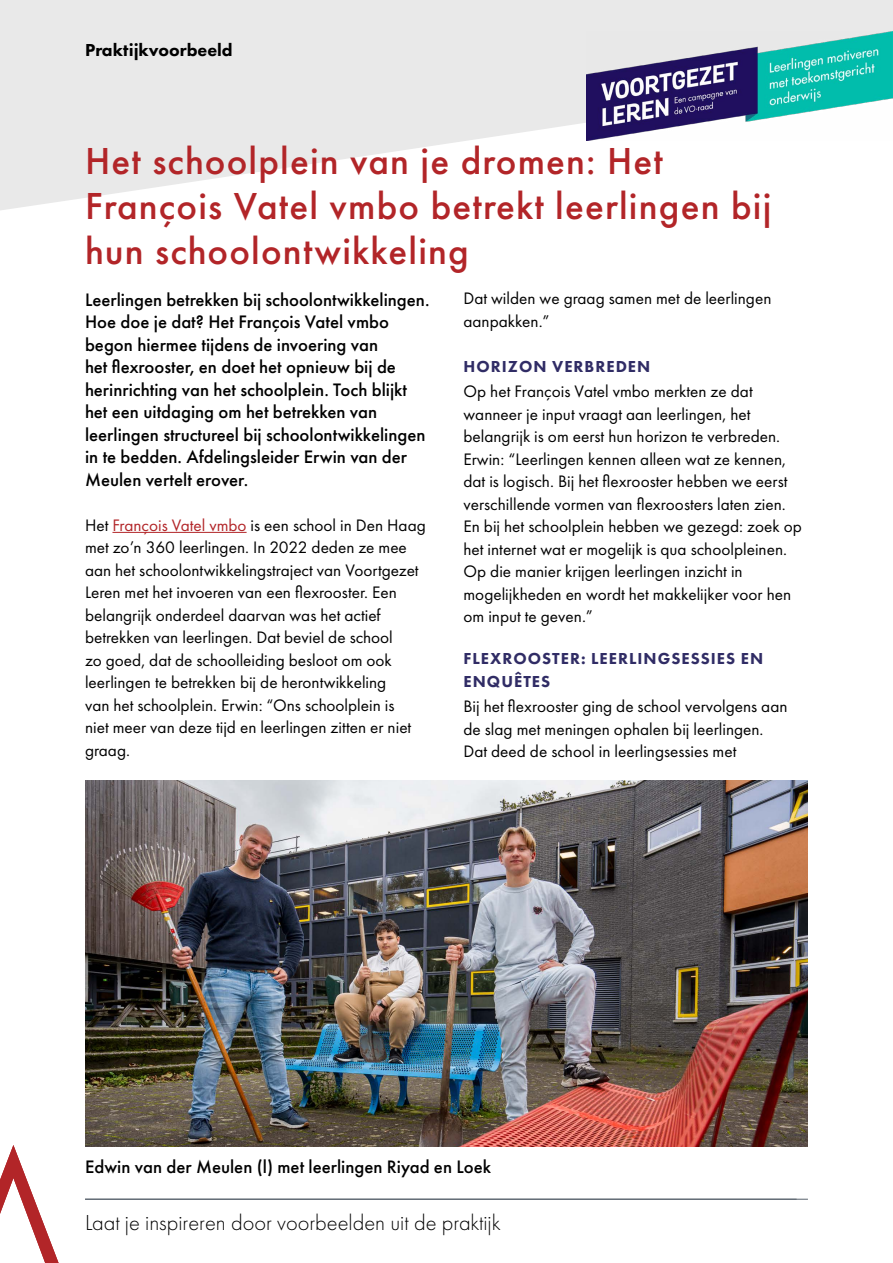
<style>
.page{position:relative;width:893px;height:1263px;background:#fff}
.page>*{position:absolute;margin:0;border:0;box-sizing:border-box;transform-origin:0 0}
.t1{font:500 39px/45px "Futura PT";letter-spacing:.03em;color:#b22528}
.t2{font:300 22.5px "Futura PT";color:#000}
.t3{font:500 18.75px/22.5px "Futura PT";color:#000}
.t4{font:800 18px "Futura PT";color:#000}
.t5{font:17.25px/22.5px "Futura PT";color:#000}
.t6{font:800 16.5px/22.5px "Futura PT";letter-spacing:.06em;color:#302c65}
.s1{color:#b22528}
</style>
<div class="page">
<hr style="left:85px;top:1199px;width:723px;height:1px;background:#58626c">
<svg style="left:0;top:0;width:893px;height:210px;fill:#e9e9e9"></svg>
<img style="left:586px;top:32px;width:307px;height:108px">
<svg style="left:0;top:1145px;width:59px;height:118px"></svg>
<img style="left:85px;top:780px;width:723px;height:366px">
<hr style="left:112px;top:532px;width:135px;height:1px;background:#b22528">
<p class="t4" style="left:85px;top:39px;width:149px">Praktijkvoorbeeld</p>
<h1 class="t1" style="left:85px;top:139px;width:688px">Het schoolplein van je dromen: Het<br>François Vatel vmbo betrekt leerlingen bij hun schoolontwikkeling</h1>
<p class="t3" style="left:85px;top:288px;width:346px">Leerlingen betrekken bij schoolontwikkelingen.<br>Hoe doe je dat? Het François Vatel vmbo begon hiermee tijdens de invoering van<br>het flexrooster, en doet het opnieuw bij de herinrichting van het schoolplein. Toch blijkt het een uitdaging om het betrekken van leerlingen structureel bij schoolontwikkelingen in te bedden. Afdelingsleider Erwin van der Meulen vertelt erover.</p>
<p class="t5" style="left:85px;top:514px;width:342px">Het <span class="s1">François Vatel vmbo</span> is een school in Den Haag met zo’n 360 leerlingen. In 2022 deden ze mee aan het schoolontwikkelingstraject van Voortgezet Leren met het invoeren van een flexrooster. Een belangrijk onderdeel daarvan was het actief betrekken van leerlingen. Dat beviel de school<br>zo goed, dat de schoolleiding besloot om ook leerlingen te betrekken bij de herontwikkeling<br>van het schoolplein. Erwin: “Ons schoolplein is<br>niet meer van deze tijd en leerlingen zitten er niet graag.</p>
<p class="t5" style="left:463px;top:287px;width:309px">Dat wilden we graag samen met de leerlingen aanpakken.”</p>
<p class="t6" style="left:464px;top:355px;width:188px">HORIZON VERBREDEN</p>
<p class="t5" style="left:463px;top:380px;width:340px">Op het François Vatel vmbo merkten ze dat wanneer je input vraagt aan leerlingen, het belangrijk is om eerst hun horizon te verbreden.<br>Erwin: “Leerlingen kennen alleen wat ze kennen, dat is logisch. Bij het flexrooster hebben we eerst verschillende vormen van flexroosters laten zien.<br>En bij het schoolplein hebben we gezegd: zoek op het internet wat er mogelijk is qua schoolpleinen.<br>Op die manier krijgen leerlingen inzicht in mogelijkheden en wordt het makkelijker voor hen om input te geven.”</p>
<p class="t6" style="left:464px;top:647px;width:301px">FLEXROOSTER: LEERLINGSESSIES EN<br>ENQUÊTES</p>
<p class="t5" style="left:463px;top:695px;width:326px">Bij het flexrooster ging de school vervolgens aan de slag met meningen ophalen bij leerlingen.<br>Dat deed de school in leerlingsessies met</p>
<p class="t3" style="left:85px;top:1155px;width:408px">Edwin van der Meulen (l) met leerlingen Riyad en Loek</p>
<h2 class="t2" style="left:85px;top:1209px;width:417px">Laat je inspireren door voorbeelden uit de praktijk</h2>
</div>
